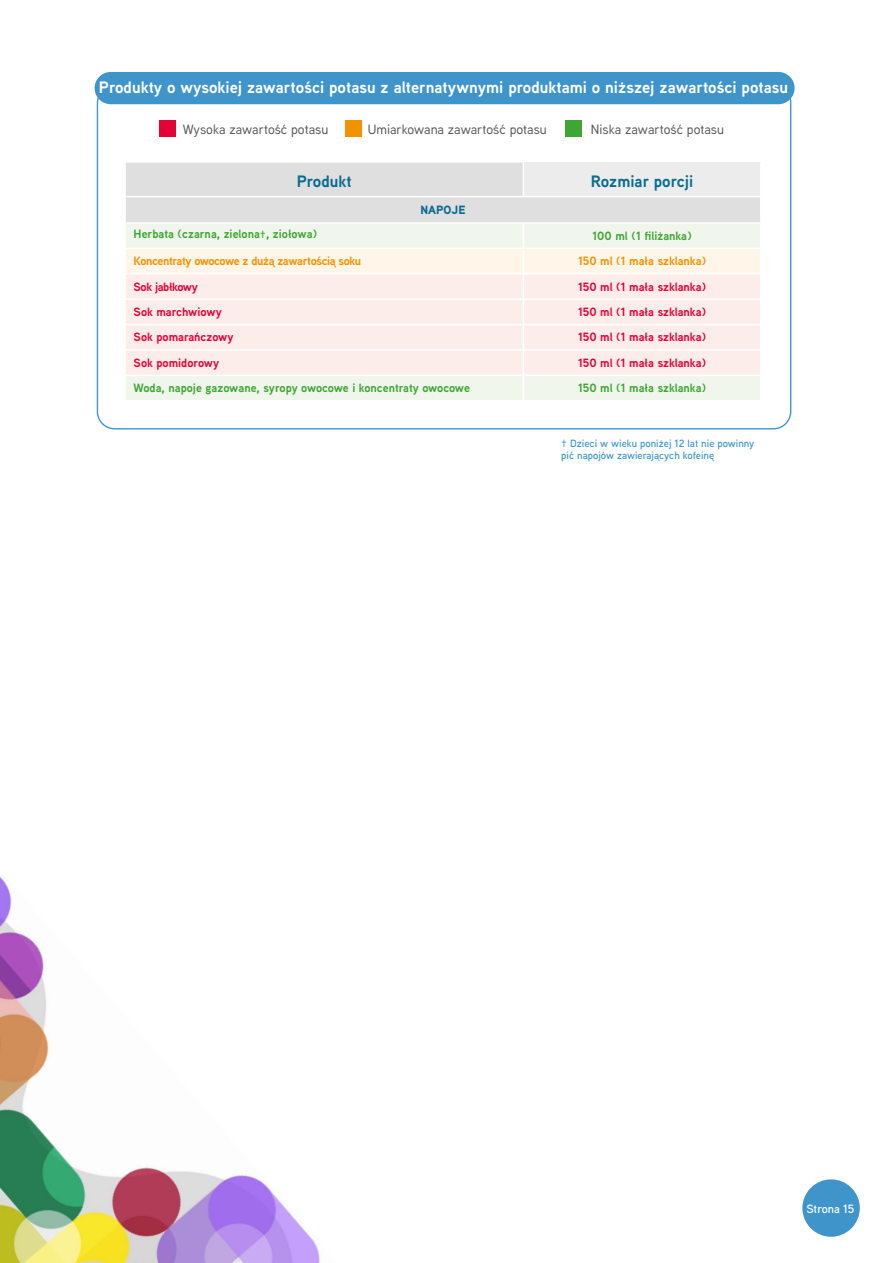
<style>
.page{position:relative;width:893px;height:1263px;background:#fff}
.page>*{position:absolute;margin:0;border:0;box-sizing:border-box;transform-origin:0 0}
.t1{font:700 16.5px "Aaux Next";color:#fff}
.t2{font:700 16.5px "Aaux Next";color:#0a6c91}
.t3{font:500 13.5px "Aaux Next";color:#575756}
.t4{font:700 12px "Aaux Next";color:#3fa535}
.t5{font:700 12px "Aaux Next";color:#e40136}
.t6{font:700 12px "Aaux Next";letter-spacing:-.03em;color:#f39200}
.t7{font:700 12px "Aaux Next";color:#f39200}
.t8{font:700 12px "Aaux Next";letter-spacing:-.03em;color:#e40136}
.t9{font:600 12px "Aaux Next";color:#fff}
.t10{font:900 12px "Aaux Next";color:#0a6c91}
.t11{font:600 10.5px/12px "Aaux Next";color:#3f95ca}
.s1{font-size:10.5px}
</style>
<div class="page">
<img style="left:0;top:876px;width:321px;height:387px">
<div style="left:802px;top:1179px;width:58px;height:58px;background:#3f95ca;border-radius:50%"></div>
<svg style="left:126px;top:163px;width:634px;height:237px;background:#f4ede9"></svg>
<div style="left:95px;top:72px;width:700px;height:32px;background:#3f95ca;border-radius:16px"></div>
<div style="left:159px;top:120px;width:17px;height:16px;background:#e40136"></div>
<div style="left:345px;top:120px;width:17px;height:16px;background:#f39200"></div>
<div style="left:565px;top:120px;width:17px;height:17px;background:#3fa535"></div>
<h1 class="t1" style="left:99px;top:76px;width:691px">Produkty o wysokiej zawartości potasu z alternatywnymi produktami o niższej zawartości potasu</h1>
<p class="t3" style="left:183px;top:120px;width:147px">Wysoka zawartość potasu</p>
<p class="t3" style="left:368px;top:120px;width:180px">Umiarkowana zawartość potasu</p>
<p class="t3" style="left:591px;top:120px;width:135px">Niska zawartość potasu</p>
<h1 class="t2" style="left:297px;top:169px;width:57px">Produkt</h1>
<h1 class="t2" style="left:591px;top:169px;width:104px">Rozmiar porcji</h1>
<p class="t10" style="left:420px;top:201px;width:47px">NAPOJE</p>
<p class="t4" style="left:134px;top:226px;width:185px">Herbata (czarna, zielona<span class="s1">†</span>, ziołowa)</p>
<p class="t4" style="left:592px;top:227px;width:101px">100 ml (1 filiżanka)</p>
<p class="t6" style="left:134px;top:253px;width:229px">Koncentraty owocowe z dużą zawartością soku</p>
<p class="t7" style="left:578px;top:253px;width:130px">150 ml (1 mała szklanka)</p>
<p class="t8" style="left:134px;top:278px;width:66px">Sok jabłkowy</p>
<p class="t5" style="left:578px;top:278px;width:130px">150 ml (1 mała szklanka)</p>
<p class="t5" style="left:134px;top:303px;width:90px">Sok marchwiowy</p>
<p class="t5" style="left:578px;top:303px;width:130px">150 ml (1 mała szklanka)</p>
<p class="t5" style="left:134px;top:329px;width:101px">Sok pomarańczowy</p>
<p class="t5" style="left:578px;top:329px;width:130px">150 ml (1 mała szklanka)</p>
<p class="t5" style="left:134px;top:354px;width:87px">Sok pomidorowy</p>
<p class="t5" style="left:578px;top:354px;width:130px">150 ml (1 mała szklanka)</p>
<p class="t4" style="left:134px;top:379px;width:338px">Woda, napoje gazowane, syropy owocowe i koncentraty owocowe</p>
<p class="t4" style="left:578px;top:379px;width:130px">150 ml (1 mała szklanka)</p>
<p class="t11" style="left:561px;top:437px;width:195px">† Dzieci w wieku poniżej 12 lat nie powinny pić napojów zawierających kofeinę</p>
<p class="t9" style="left:806px;top:1200px;width:50px">Strona 15</p>
</div>
